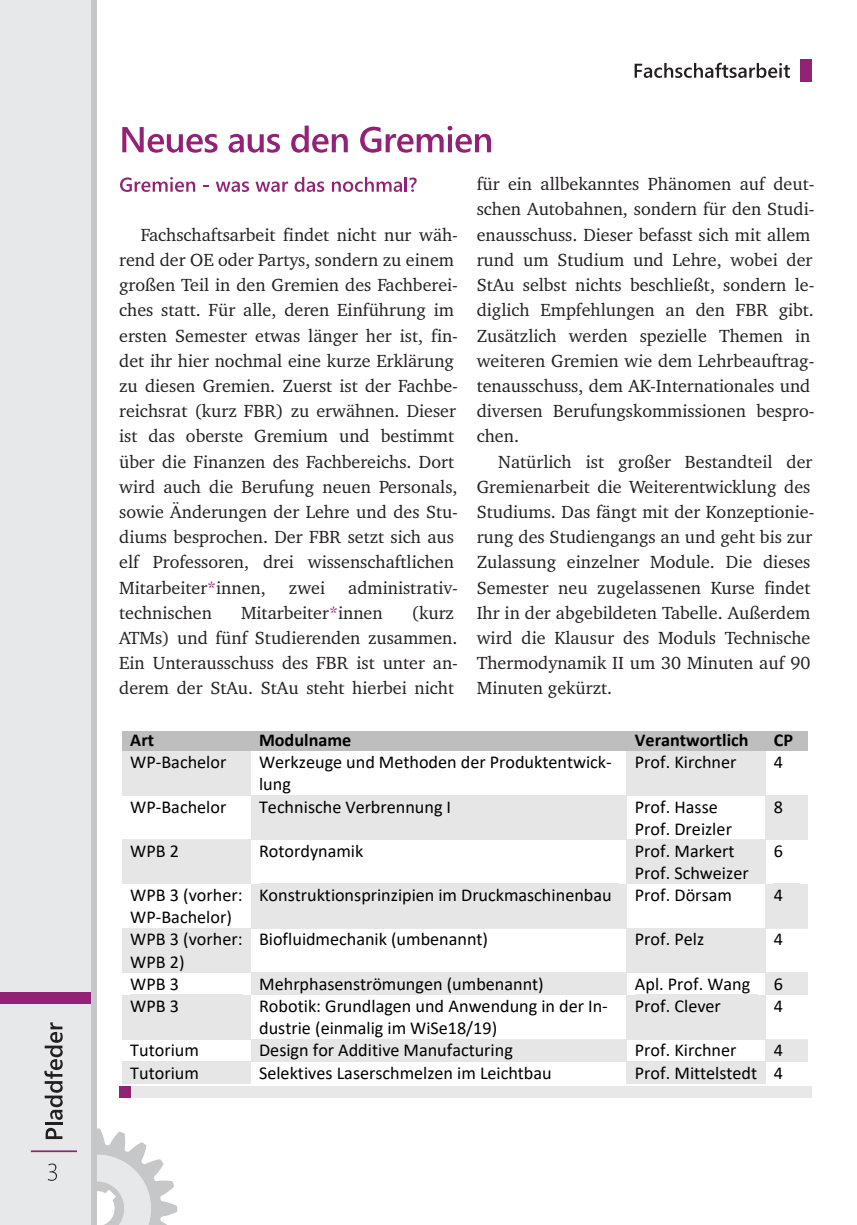
<style>
.page{position:relative;width:857px;height:1225px;background:#fff}
.page>*{position:absolute;margin:0;border:0;box-sizing:border-box;transform-origin:0 0}
.t1{font:18.2px/22.2px "Calibri";color:#000}
.t2{font:700 18.2px "Calibri";color:#000}
.t3{font:18px/25.2px "Charter";color:#231f20}
.s1{color:#932175}
</style>
<div class="page">
<div style="left:79px;top:0;width:17px;height:1225px;background:#c6c7c9"></div>
<div style="left:0;top:0;width:91px;height:1225px;background:#e7e8e9"></div>
<div style="left:0;top:992px;width:91px;height:11px;background:#932175"></div>
<hr style="left:45px;top:1122px;width:17px;height:3px;background:#231f20">
<svg style="left:44px;top:1022px;width:19px;height:98px"></svg>
<svg style="left:30px;top:1127px;width:147px;height:98px"></svg>
<svg style="left:122px;top:127px;width:95px;height:26px"></svg>
<svg style="left:228px;top:134px;width:52px;height:19px"></svg>
<svg style="left:291px;top:126px;width:56px;height:27px"></svg>
<svg style="left:360px;top:126px;width:131px;height:27px"></svg>
<svg style="left:120px;top:177px;width:75px;height:15px"></svg>
<svg style="left:215px;top:181px;width:34px;height:11px"></svg>
<svg style="left:255px;top:181px;width:33px;height:11px"></svg>
<svg style="left:294px;top:177px;width:30px;height:15px"></svg>
<svg style="left:332px;top:177px;width:70px;height:15px"></svg>
<hr style="left:404px;top:177px;width:3px;height:15px;background:#932175">
<svg style="left:409px;top:177px;width:7px;height:15px"></svg>
<div style="left:122px;top:731px;width:129px;height:20px;background:#bebebe"></div>
<div style="left:251px;top:731px;width:375px;height:20px;background:#bebebe"></div>
<div style="left:626px;top:731px;width:139px;height:20px;background:#bebebe"></div>
<div style="left:765px;top:731px;width:42px;height:20px;background:#bebebe"></div>
<div style="left:122px;top:751px;width:129px;height:44px;background:#e6e6e6"></div>
<div style="left:626px;top:751px;width:139px;height:44px;background:#e6e6e6"></div>
<div style="left:251px;top:795px;width:375px;height:44px;background:#e6e6e6"></div>
<div style="left:765px;top:795px;width:42px;height:44px;background:#e6e6e6"></div>
<div style="left:122px;top:839px;width:129px;height:45px;background:#e6e6e6"></div>
<div style="left:626px;top:839px;width:139px;height:45px;background:#e6e6e6"></div>
<div style="left:251px;top:884px;width:375px;height:44px;background:#e6e6e6"></div>
<div style="left:765px;top:884px;width:42px;height:44px;background:#e6e6e6"></div>
<div style="left:122px;top:928px;width:129px;height:44px;background:#e6e6e6"></div>
<div style="left:626px;top:928px;width:139px;height:44px;background:#e6e6e6"></div>
<div style="left:251px;top:972px;width:375px;height:23px;background:#e6e6e6"></div>
<div style="left:765px;top:972px;width:42px;height:23px;background:#e6e6e6"></div>
<div style="left:122px;top:995px;width:129px;height:44px;background:#e6e6e6"></div>
<div style="left:626px;top:995px;width:139px;height:44px;background:#e6e6e6"></div>
<div style="left:251px;top:1039px;width:375px;height:22px;background:#e6e6e6"></div>
<div style="left:765px;top:1039px;width:42px;height:22px;background:#e6e6e6"></div>
<div style="left:122px;top:1061px;width:129px;height:22px;background:#e6e6e6"></div>
<div style="left:626px;top:1061px;width:139px;height:22px;background:#e6e6e6"></div>
<div style="left:119px;top:1086px;width:692px;height:12px;background:#e7e8e9"></div>
<div style="left:119px;top:1086px;width:11px;height:12px;background:#932175"></div>
<svg style="left:634px;top:63px;width:155px;height:15px"></svg>
<div style="left:799px;top:60px;width:12px;height:22px;background:#932175"></div>
<p class="t3" style="left:119px;top:223px;width:340px;text-indent:22px">Fachschaftsarbeit findet nicht nur wäh&shy;rend der OE oder Partys, sondern zu einem großen Teil in den Gremien des Fachberei&shy;ches statt. Für alle, deren Einführung im ersten Semester etwas länger her ist, fin&shy;det ihr hier nochmal eine kurze Erklärung zu diesen Gremien. Zuerst ist der Fachbe&shy;reichsrat (kurz FBR) zu erwähnen. Dieser ist das oberste Gremium und bestimmt über die Finanzen des Fachbereichs. Dort wird auch die Berufung neuen Personals, sowie Änderungen der Lehre und des Stu&shy;diums besprochen. Der FBR setzt sich aus elf Professoren, drei wissenschaftlichen Mitarbeiter<span class="s1">*</span>innen,</p>
<p class="t3" style="left:289px;top:576px;width:38px">zwei</p>
<p class="t3" style="left:348px;top:576px;width:111px">administrativ-</p>
<p class="t3" style="left:119px;top:601px;width:94px">technischen</p>
<p class="t3" style="left:241px;top:601px;width:143px">Mitarbeiter<span class="s1">*</span>innen</p>
<p class="t3" style="left:119px;top:601px;width:340px;text-indent:292px">(kurz<br>ATMs) und fünf Studierenden zusammen.<br>Ein Unterausschuss des FBR ist unter an&shy;derem der StAu. StAu steht hierbei nicht</p>
<p class="t3" style="left:476px;top:173px;width:339px">für ein allbekanntes Phänomen auf deut&shy;schen Autobahnen, sondern für den Studi&shy;enausschuss. Dieser befasst sich mit allem rund um Studium und Lehre, wobei der StAu selbst nichts beschließt, sondern le&shy;diglich Empfehlungen an den FBR gibt.<br>Zusätzlich werden spezielle Themen in weiteren Gremien wie dem Lehrbeauftrag&shy;tenausschuss, dem AK-Internationales und diversen Berufungskommissionen bespro&shy;chen.</p>
<p class="t3" style="left:476px;top:450px;width:339px;text-indent:22px">Natürlich ist großer Bestandteil der Gremienarbeit die Weiterentwicklung des Studiums. Das fängt mit der Konzeptionie&shy;rung des Studiengangs an und geht bis zur Zulassung einzelner Module. Die dieses Semester neu zugelassenen Kurse findet Ihr in der abgebildeten Tabelle. Außerdem wird die Klausur des Moduls Technische Thermodynamik II um 30 Minuten auf 90<br>Minuten gekürzt.</p>
<p class="t2" style="left:130px;top:729px;width:25px">Art</p>
<p class="t2" style="left:259px;top:729px;width:94px">Modulname</p>
<p class="t2" style="left:634px;top:729px;width:115px">Verantwortlich</p>
<p class="t2" style="left:773px;top:729px;width:21px">CP</p>
<p class="t1" style="left:130px;top:752px;width:98px">WP-Bachelor</p>
<p class="t1" style="left:259px;top:752px;width:354px">Werkzeuge und Methoden der Produktentwick&shy;lung</p>
<p class="t1" style="left:634px;top:752px;width:103px">Prof. Kirchner</p>
<p class="t1" style="left:773px;top:752px;width:11px">4</p>
<p class="t1" style="left:130px;top:796px;width:98px">WP-Bachelor</p>
<p class="t1" style="left:259px;top:796px;width:193px">Technische Verbrennung I</p>
<p class="t1" style="left:634px;top:796px;width:99px">Prof. Hasse<br>Prof. Dreizler</p>
<p class="t1" style="left:773px;top:796px;width:11px">8</p>
<p class="t1" style="left:130px;top:841px;width:50px">WPB 2</p>
<p class="t1" style="left:259px;top:841px;width:106px">Rotordynamik</p>
<p class="t1" style="left:634px;top:841px;width:115px">Prof. Markert<br>Prof. Schweizer</p>
<p class="t1" style="left:773px;top:841px;width:11px">6</p>
<p class="t1" style="left:130px;top:885px;width:114px">WPB 3 (vorher:<br>WP-Bachelor)</p>
<p class="t1" style="left:259px;top:885px;width:354px">Konstruktionsprinzipien im Druckmaschinenbau</p>
<p class="t1" style="left:634px;top:885px;width:99px">Prof. Dörsam</p>
<p class="t1" style="left:773px;top:885px;width:11px">4</p>
<p class="t1" style="left:130px;top:929px;width:114px">WPB 3 (vorher:<br>WPB 2)</p>
<p class="t1" style="left:259px;top:929px;width:230px">Biofluidmechanik (umbenannt)</p>
<p class="t1" style="left:634px;top:929px;width:71px">Prof. Pelz</p>
<p class="t1" style="left:773px;top:929px;width:11px">4</p>
<p class="t1" style="left:130px;top:973px;width:50px">WPB 3</p>
<p class="t1" style="left:259px;top:973px;width:286px">Mehrphasenströmungen (umbenannt)</p>
<p class="t1" style="left:634px;top:973px;width:117px">Apl. Prof. Wang</p>
<p class="t1" style="left:773px;top:973px;width:11px">6</p>
<p class="t1" style="left:130px;top:996px;width:50px">WPB 3</p>
<p class="t1" style="left:259px;top:996px;width:350px">Robotik: Grundlagen und Anwendung in der In&shy;dustrie (einmalig im WiSe18/19)</p>
<p class="t1" style="left:634px;top:996px;width:87px">Prof. Clever</p>
<p class="t1" style="left:773px;top:996px;width:11px">4</p>
<p class="t1" style="left:130px;top:1040px;width:70px">Tutorium</p>
<p class="t1" style="left:259px;top:1040px;width:255px">Design for Additive Manufacturing</p>
<p class="t1" style="left:634px;top:1040px;width:103px">Prof. Kirchner</p>
<p class="t1" style="left:773px;top:1040px;width:11px">4</p>
<p class="t1" style="left:130px;top:1062px;width:70px">Tutorium</p>
<p class="t1" style="left:259px;top:1062px;width:294px">Selektives Laserschmelzen im Leichtbau</p>
<p class="t1" style="left:634px;top:1062px;width:150px">Prof. Mittelstedt 4</p>
</div>
